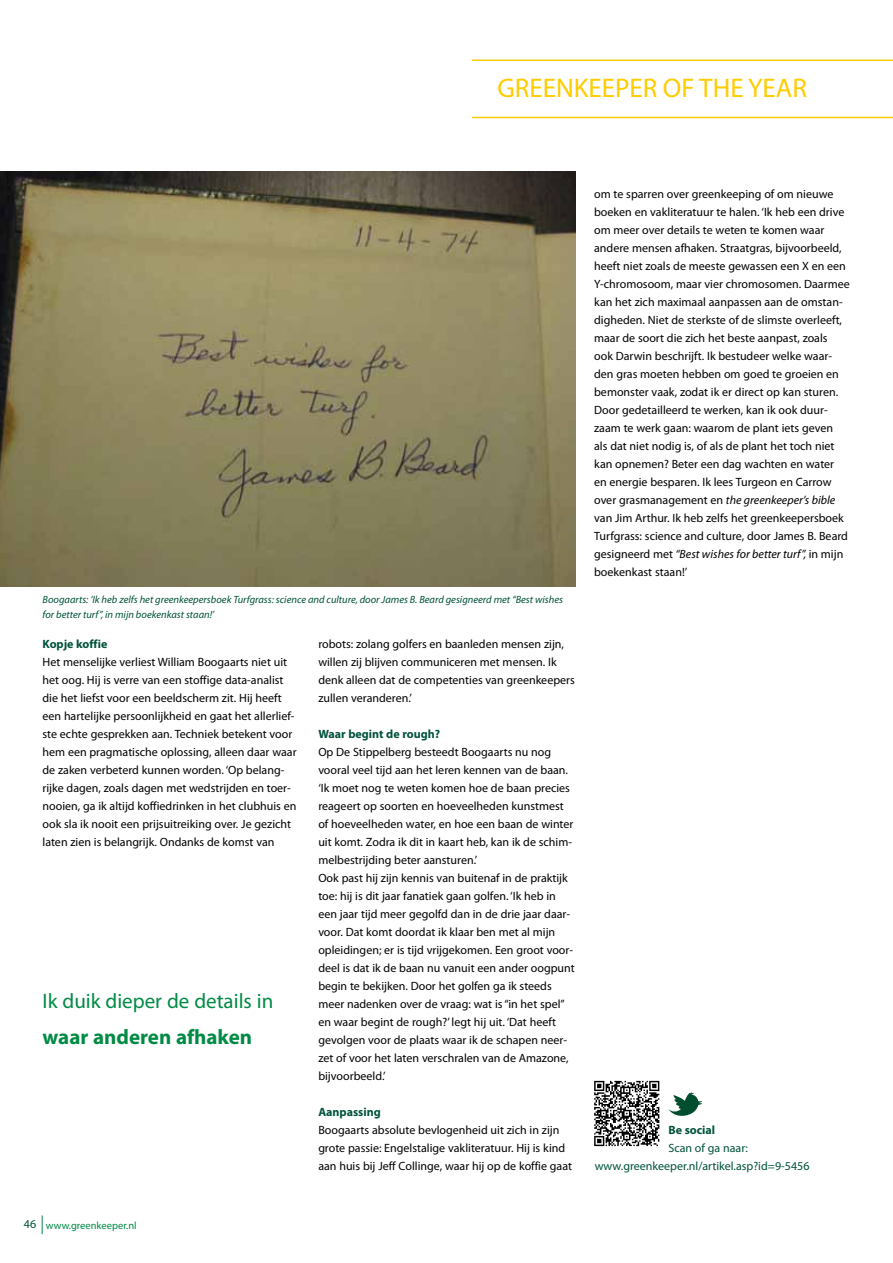
<style>
.page{position:relative;width:893px;height:1263px;background:#fff}
.page>*{position:absolute;margin:0;border:0;box-sizing:border-box;transform-origin:0 0}
.t1{font:27px "Myriad Pro";color:#fecc00}
.t2{font:21px "Myriad Pro";color:#008b45}
.t3{font:700 21px "Myriad Pro";color:#008b45}
.t4{font:12px/18px "Myriad Pro";color:#000}
.t5{font:12px/18px "Myriad Pro";color:#00523c}
.t6{font:700 12px "Myriad Pro";color:#00523c}
.t7{font:italic 10.5px/15px "Myriad Pro";color:#00523c}
.t8{font:10.5px "Myriad Pro";color:#008b45}
.s1{font-size:12px;color:#00523c}
.s2{font-style:italic}
</style>
<div class="page">
<svg style="left:42px;top:1215px;width:1px;height:19px"></svg>
<hr style="left:472px;top:117px;width:421px;height:1px;background:#fecc00">
<hr style="left:472px;top:60px;width:421px;height:1px;background:#fecc00">
<img style="left:0;top:171px;width:575px;height:416px">
<svg style="left:594px;top:1081px;width:65px;height:65px"></svg>
<svg style="left:668px;top:1092px;width:34px;height:24px"></svg>
<h1 class="t1" style="left:497px;top:71px;width:311px">GREENKEEPER OF THE YEAR</h1>
<p class="t7" style="left:43px;top:592px;width:522px">Boogaarts: ‘Ik heb zelfs het greenkeepersboek Turfgrass: science and culture, door James B. Beard gesigneerd met “Best wishes for better turf”, in mijn boekenkast staan!’</p>
<p class="t6" style="left:43px;top:636px;width:66px">Kopje koffie</p>
<p class="t4" style="left:43px;top:653px;width:256px">Het menselijke verliest William Boogaarts niet uit het oog. Hij is verre van een stoffige data-analist die het liefst voor een beeldscherm zit. Hij heeft een hartelijke persoonlijkheid en gaat het allerlief&shy;ste echte gesprekken aan. Techniek betekent voor hem een pragmatische oplossing, alleen daar waar de zaken verbeterd kunnen worden. ‘Op belang&shy;rijke dagen, zoals dagen met wedstrijden en toer&shy;nooien, ga ik altijd koffiedrinken in het clubhuis en ook sla ik nooit een prijsuitreiking over. Je gezicht laten zien is belangrijk. Ondanks de komst van</p>
<h2 class="t2" style="left:43px;top:988px;width:232px">Ik duik dieper de details in</h2>
<h2 class="t3" style="left:43px;top:1023px;width:211px">waar anderen afhaken</h2>
<p class="t8" style="left:24px;top:1219px;width:114px"><span class="s1">46</span> www.greenkeeper.nl</p>
<p class="t4" style="left:318px;top:635px;width:258px">robots: zolang golfers en baanleden mensen zijn, willen zij blijven communiceren met mensen. Ik denk alleen dat de competenties van greenkeepers zullen veranderen.’</p>
<p class="t6" style="left:318px;top:726px;width:123px">Waar begint de rough?</p>
<p class="t4" style="left:318px;top:743px;width:258px">Op De Stippelberg besteedt Boogaarts nu nog vooral veel tijd aan het leren kennen van de baan. ‘Ik moet nog te weten komen hoe de baan precies reageert op soorten en hoeveelheden kunstmest of hoeveelheden water, en hoe een baan de winter uit komt. Zodra ik dit in kaart heb, kan ik de schim&shy;melbestrijding beter aansturen.’<br>Ook past hij zijn kennis van buitenaf in de praktijk toe: hij is dit jaar fanatiek gaan golfen. ‘Ik heb in een jaar tijd meer gegolfd dan in de drie jaar daar&shy;voor. Dat komt doordat ik klaar ben met al mijn opleidingen; er is tijd vrijgekomen. Een groot voor&shy;deel is dat ik de baan nu vanuit een ander oogpunt begin te bekijken. Door het golfen ga ik steeds meer nadenken over de vraag: wat is “in het spel” en waar begint de rough?’ legt hij uit. ‘Dat heeft gevolgen voor de plaats waar ik de schapen neer&shy;zet of voor het laten verschralen van de Amazone, bijvoorbeeld.’</p>
<p class="t6" style="left:318px;top:1104px;width:64px">Aanpassing</p>
<p class="t4" style="left:318px;top:1121px;width:255px">Boogaarts absolute bevlogenheid uit zich in zijn grote passie: Engelstalige vakliteratuur. Hij is kind aan huis bij Jeff Collinge, waar hij op de koffie gaat</p>
<p class="t4" style="left:594px;top:185px;width:257px">om te sparren over greenkeeping of om nieuwe boeken en vakliteratuur te halen. ‘Ik heb een drive om meer over details te weten te komen waar andere mensen afhaken. Straatgras, bijvoorbeeld, heeft niet zoals de meeste gewassen een X en een Y-chromosoom, maar vier chromosomen. Daarmee kan het zich maximaal aanpassen aan de omstan&shy;digheden. Niet de sterkste of de slimste overleeft, maar de soort die zich het beste aanpast, zoals<br>ook Darwin beschrijft. Ik bestudeer welke waar&shy;den gras moeten hebben om goed te groeien en bemonster vaak, zodat ik er direct op kan sturen.<br>Door gedetailleerd te werken, kan ik ook duur&shy;zaam te werk gaan: waarom de plant iets geven<br>als dat niet nodig is, of als de plant het toch niet kan opnemen? Beter een dag wachten en water en energie besparen. Ik lees Turgeon en Carrow over grasmanagement en <span class="s2">the greenkeeper’s bible </span>van Jim Arthur. Ik heb zelfs het greenkeepersboek Turfgrass: science and culture, door James B. Beard gesigneerd met <span class="s2">“Best wishes for better turf”,</span> in mijn boekenkast staan!’</p>
<p class="t6" style="left:668px;top:1122px;width:48px">Be social</p>
<p class="t5" style="left:595px;top:1139px;width:216px;text-indent:74px">Scan of ga naar: www.greenkeeper.nl/artikel.asp?id=9-5456</p>
</div>
